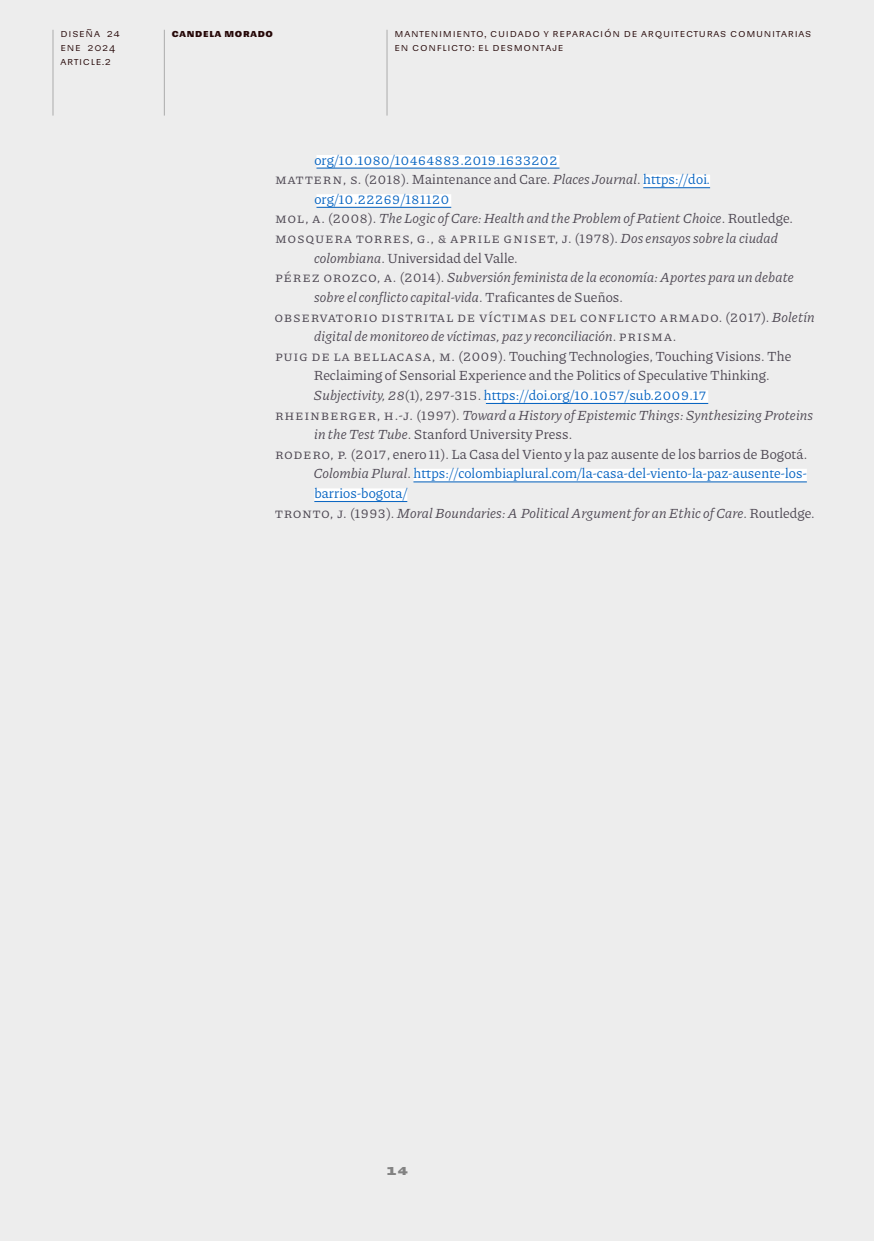
<style>
.page{position:relative;width:874px;height:1241px;background:#fff}
.page>*{position:absolute;margin:0;border:0;box-sizing:border-box;transform-origin:0 0}
.t1{font:14px/19.6px "Piazzolla";letter-spacing:.01em;color:#4c4651}
.t2{font:italic 14px/19.6px "Piazzolla";letter-spacing:.01em;color:#4c4651}
.t3{font:14px "Piazzolla";letter-spacing:.01em;color:#0563c1}
.t4{font:14px "Piazzolla";letter-spacing:.05em;color:#0563c1}
.t5{font:700 14px "Sudamerican Grotesk";color:#828282}
.t6{font:10.5px/14px "Sudamerican Grotesk";letter-spacing:.07em;color:#260808}
.t7{font:700 10.5px "Sudamerican Grotesk";letter-spacing:.07em;color:#260808}
.s1{font-style:italic}
.s2{color:#0563c1}
.s3{font-style:normal}
.s4{font-style:italic;color:#4c4651}
.s5{color:#4c4651}
</style>
<div class="page">
<div style="left:0;top:0;width:873px;height:1240px;background:#ededed"></div>
<hr style="left:52px;top:30px;width:1px;height:85px;background:#ababab">
<hr style="left:164px;top:30px;width:1px;height:85px;background:#ababab">
<hr style="left:386px;top:30px;width:1px;height:85px;background:#ababab">
<div style="left:316px;top:155px;width:243px;height:12px;background:#fff"></div>
<div style="left:643px;top:174px;width:66px;height:13px;background:#fff"></div>
<div style="left:316px;top:194px;width:135px;height:12px;background:#fff"></div>
<div style="left:485px;top:390px;width:223px;height:12px;background:#fff"></div>
<div style="left:413px;top:468px;width:393px;height:13px;background:#fff"></div>
<div style="left:314px;top:488px;width:93px;height:12px;background:#fff"></div>
<hr style="left:316px;top:168px;width:243px;height:1px;background:#0563c1">
<hr style="left:643px;top:187px;width:66px;height:1px;background:#0563c1">
<hr style="left:316px;top:207px;width:135px;height:1px;background:#0563c1">
<hr style="left:485px;top:403px;width:223px;height:1px;background:#0563c1">
<hr style="left:413px;top:481px;width:393px;height:1px;background:#0563c1">
<hr style="left:314px;top:501px;width:93px;height:1px;background:#0563c1">
<p class="t6" style="left:60px;top:26px;width:61px">Diseña 24 ene 2024 article.2</p>
<p class="t7" style="left:172px;top:24px;width:103px">Candela Morado</p>
<p class="t6" style="left:394px;top:26px;width:418px">Mantenim iento, cuidado y reparación de arquitecturas com unitarias en conflicto: el desmontaje</p>
<p class="t4" style="left:314px;top:151px;width:244px">org/10.1080/10464883.2019.1633202</p>
<p class="t1" style="left:275px;top:169px;width:22px">Matt</p>
<p class="t1" style="left:313px;top:169px;width:398px">ern , S. (2018). Maintenance and Care. <span class="s1">Places Journal</span>. <span class="s2">https://doi.</span></p>
<p class="t4" style="left:314px;top:190px;width:136px">org/10.22269/181120</p>
<p class="t2" style="left:275px;top:208px;width:519px"><span class="s3">Mol , A. (2008).</span> The Logic of Care: Health and the Problem of Patient Choice<span class="s3">. Routledge.</span></p>
<p class="t1" style="left:275px;top:228px;width:193px">Mosquera Torres, G., &amp; April</p>
<p class="t1" style="left:491px;top:228px;width:22px">e Gnis</p>
<p class="t2" style="left:537px;top:228px;width:241px"><span class="s3">et, J. (1978).</span> Dos ensayos sobre la ciudad</p>
<p class="t1" style="left:314px;top:247px;width:205px"><span class="s1">colombiana</span>. Universidad del Valle.</p>
<p class="t2" style="left:275px;top:267px;width:520px"><span class="s3">Pér ez Orozc o, A. (2014).</span> Subversión feminista de la economía: Aportes para un debate</p>
<p class="t2" style="left:314px;top:287px;width:310px">sobre el conflicto capital-vida<span class="s3">. Traficantes de Sueños.</span></p>
<p class="t1" style="left:274px;top:306px;width:10px">Obs</p>
<p class="t1" style="left:301px;top:306px;width:19px">ervat</p>
<p class="t1" style="left:344px;top:306px;width:46px">orio Distrital</p>
<p class="t1" style="left:457px;top:306px;width:46px">de Víctimas</p>
<p class="t1" style="left:549px;top:306px;width:57px">del Conflict</p>
<p class="t1" style="left:647px;top:306px;width:33px">o Arma</p>
<p class="t1" style="left:699px;top:306px;width:116px">do. (2017). <span class="s1">Boletín</span></p>
<p class="t2" style="left:275px;top:326px;width:402px;text-indent:39px">digital de monitoreo de víctimas, paz y reconciliación<span class="s3">. PRISMA.<br>Puig de la Bellacasa</span></p>
<p class="t1" style="left:313px;top:345px;width:479px;text-indent:118px">, M. (2009). Touching Technologies, Touching Visions. The<br>Reclaiming of Sensorial Experience and the Politics of Speculative Thinking.<br><span class="s1">Subjectivity, 28</span>(1), 297-315. <span class="s2">https://doi.org/10.1057/sub.2009.17</span></p>
<p class="t1" style="left:275px;top:404px;width:39px">Rheinb</p>
<p class="t2" style="left:330px;top:404px;width:484px"><span class="s3">er ger , H.-J. (1997).</span> Toward a History of Epistemic Things: Synthesizing Proteins</p>
<p class="t1" style="left:314px;top:424px;width:259px"><span class="s1">in the Test Tube</span>. Stanford University Press.</p>
<p class="t1" style="left:275px;top:443px;width:533px">Roder o, P. (2017, enero 11). La Casa del Viento y la paz ausente de los barrios de Bogotá.</p>
<p class="t3" style="left:313px;top:465px;width:494px"><span class="s4">Colombia Plural</span><span class="s5">.</span> https://colombiaplural.com/la-casa-del-viento-la-paz-ausente-los-</p>
<p class="t3" style="left:314px;top:484px;width:94px">barrios-bogota/</p>
<p class="t2" style="left:275px;top:502px;width:541px"><span class="s3">Tront o, J. (1993).</span> Moral Boundaries: A Political Argument for an Ethic of Care<span class="s3">. Routledge.</span></p>
<p class="t5" style="left:386px;top:1158px;width:23px">14</p>
</div>
